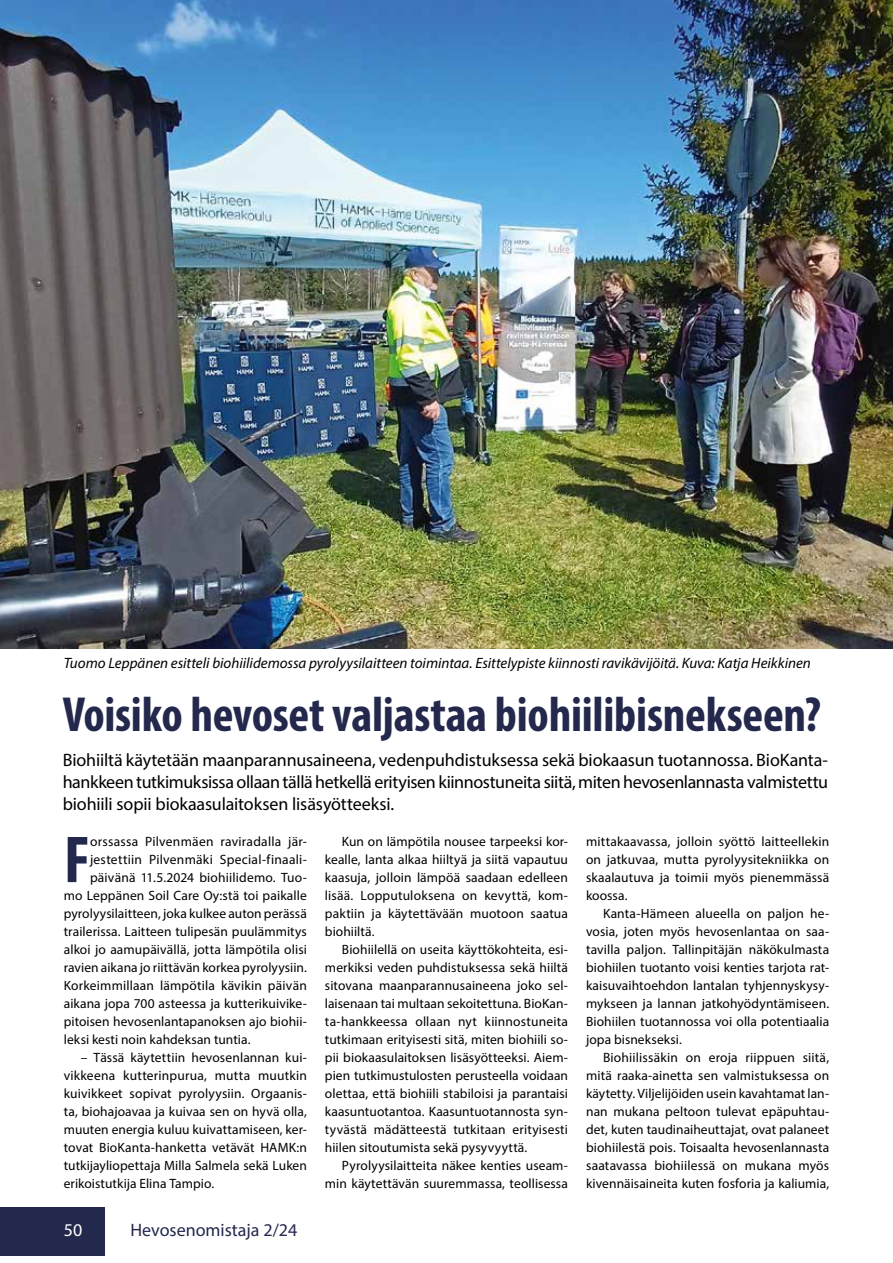
<style>
.page{position:relative;width:893px;height:1263px;background:#fff}
.page>*{position:absolute;margin:0;border:0;box-sizing:border-box;transform-origin:0 0}
.t1{font:700 condensed 66.9px "Myriad Pro";color:#23284d}
.t2{font:700 condensed 49.5px "Myriad Pro";letter-spacing:-.005em;color:#23284c}
.t3{font:18px/21.6px "Myriad Pro";letter-spacing:-.01em;color:#000;text-align:justify}
.t4{font:18px "Myriad Pro";color:#23284d}
.t5{font:18px "Myriad Pro";color:#fff}
.t6{font:italic 15px "Myriad Pro";color:#000}
.t7{font:13.5px/18px "Myriad Pro";letter-spacing:.005em;color:#000;text-align:justify}
</style>
<div class="page">
<div style="left:0;top:1208px;width:105px;height:48px;background:#23284d"></div>
<img style="left:0;top:0;width:893px;height:648px">
<p class="t6" style="left:64px;top:653px;width:749px">Tuomo Leppänen esitteli biohiilidemossa pyrolyysilaitteen toimintaa. Esittelypiste kiinnosti ravikävijöitä. Kuva: Katja Heikkinen</p>
<h2 class="t2" style="left:63px;top:683px;width:760px">Voisiko hevoset valjastaa biohiilibisnekseen?</h2>
<p class="t3" style="left:63px;top:749px;width:767px">Biohiiltä käytetään maanparannusaineena, vedenpuhdistuksessa sekä biokaasun tuotannossa. BioKanta&shy;hankkeen tutkimuksissa ollaan tällä hetkellä erityisen kiinnostuneita siitä, miten hevosenlannasta valmistettu biohiili sopii biokaasulaitoksen lisäsyötteeksi.</p>
<h1 class="t1" style="left:64px;top:818px;width:28px">F</h1>
<p class="t7" style="left:90px;top:832px;width:218px">orssassa Pilvenmäen raviradalla jär-</p>
<p class="t7" style="left:90px;top:850px;width:218px">jestettiin Pilvenmäki Special-finaali-</p>
<p class="t7" style="left:90px;top:868px;width:218px">päivänä 11.5.2024 biohiilidemo. Tuo-</p>
<p class="t7" style="left:64px;top:886px;width:245px">mo Leppänen Soil Care Oy:stä toi paikalle</p>
<p class="t7" style="left:64px;top:904px;width:245px">pyrolyysilaitteen, joka kulkee auton perässä</p>
<p class="t7" style="left:64px;top:922px;width:245px">trailerissa. Laitteen tulipesän puulämmitys</p>
<p class="t7" style="left:64px;top:940px;width:245px">alkoi jo aamupäivällä, jotta lämpötila olisi</p>
<p class="t7" style="left:64px;top:958px;width:245px">ravien aikana jo riittävän korkea pyrolyysiin.</p>
<p class="t7" style="left:64px;top:976px;width:245px">Korkeimmillaan lämpötila kävikin päivän</p>
<p class="t7" style="left:64px;top:994px;width:245px">aikana jopa 700 asteessa ja kutterikuivike-</p>
<p class="t7" style="left:64px;top:1012px;width:245px">pitoisen hevosenlantapanoksen ajo biohii-</p>
<p class="t7" style="left:64px;top:1030px;width:188px">leksi kesti noin kahdeksan tuntia.</p>
<p class="t7" style="left:64px;top:1048px;width:245px;text-indent:17px">– Tässä käytettiin hevosenlannan kui&shy;vikkeena kutterinpurua, mutta muutkin kuivikkeet sopivat pyrolyysiin. Orgaanis&shy;ta, biohajoavaa ja kuivaa sen on hyvä olla, muuten energia kuluu kuivattamiseen, ker&shy;tovat BioKanta-hanketta vetävät HAMK:n tutkijayliopettaja Milla Salmela sekä Luken erikoistutkija Elina Tampio.</p>
<h3 class="t5" style="left:64px;top:1219px;width:20px">50</h3>
<h3 class="t4" style="left:130px;top:1219px;width:168px">Hevosenomistaja 2/24</h3>
<p class="t7" style="left:325px;top:832px;width:245px;text-indent:17px">Kun on lämpötila nousee tarpeeksi kor&shy;kealle, lanta alkaa hiiltyä ja siitä vapautuu kaasuja, jolloin lämpöä saadaan edelleen lisää. Lopputuloksena on kevyttä, kom&shy;paktiin ja käytettävään muotoon saatua biohiiltä.</p>
<p class="t7" style="left:325px;top:940px;width:245px;text-indent:17px">Biohiilellä on useita käyttökohteita, esi&shy;merkiksi veden puhdistuksessa sekä hiiltä sitovana maanparannusaineena joko sel&shy;laisenaan tai multaan sekoitettuna. BioKan&shy;ta-hankkeessa ollaan nyt kiinnostuneita tutkimaan erityisesti sitä, miten biohiili so&shy;pii biokaasulaitoksen lisäsyötteeksi. Aiem&shy;pien tutkimustulosten perusteella voidaan olettaa, että biohiili stabiloisi ja parantaisi kaasuntuotantoa. Kaasuntuotannosta syn&shy;tyvästä mädätteestä tutkitaan erityisesti hiilen sitoutumista sekä pysyvyyttä.</p>
<p class="t7" style="left:325px;top:1156px;width:245px;text-align:right">Pyrolyysilaitteita näkee kenties useam&shy;min käytettävän suuremmassa, teollisessa</p>
<p class="t7" style="left:586px;top:832px;width:245px">mittakaavassa, jolloin syöttö laitteellekin on jatkuvaa, mutta pyrolyysitekniikka on skaalautuva ja toimii myös pienemmässä koossa.</p>
<p class="t7" style="left:586px;top:904px;width:245px;text-indent:17px">Kanta-Hämeen alueella on paljon he&shy;vosia, joten myös hevosenlantaa on saa&shy;tavilla paljon. Tallinpitäjän näkökulmasta biohiilen tuotanto voisi kenties tarjota rat&shy;kaisuvaihtoehdon lantalan tyhjennyskysy&shy;mykseen ja lannan jatkohyödyntämiseen.<br>Biohiilen tuotannossa voi olla potentiaalia jopa bisnekseksi.</p>
<p class="t7" style="left:586px;top:1048px;width:245px;text-indent:17px">Biohiilissäkin on eroja riippuen siitä, mitä raaka-ainetta sen valmistuksessa on käytetty. Viljelijöiden usein kavahtamat lan&shy;nan mukana peltoon tulevat epäpuhtau&shy;det, kuten taudinaiheuttajat, ovat palaneet biohiilestä pois. Toisaalta hevosenlannasta saatavassa biohiilessä on mukana myös kivennäisaineita kuten fosforia ja kaliumia,</p>
</div>
